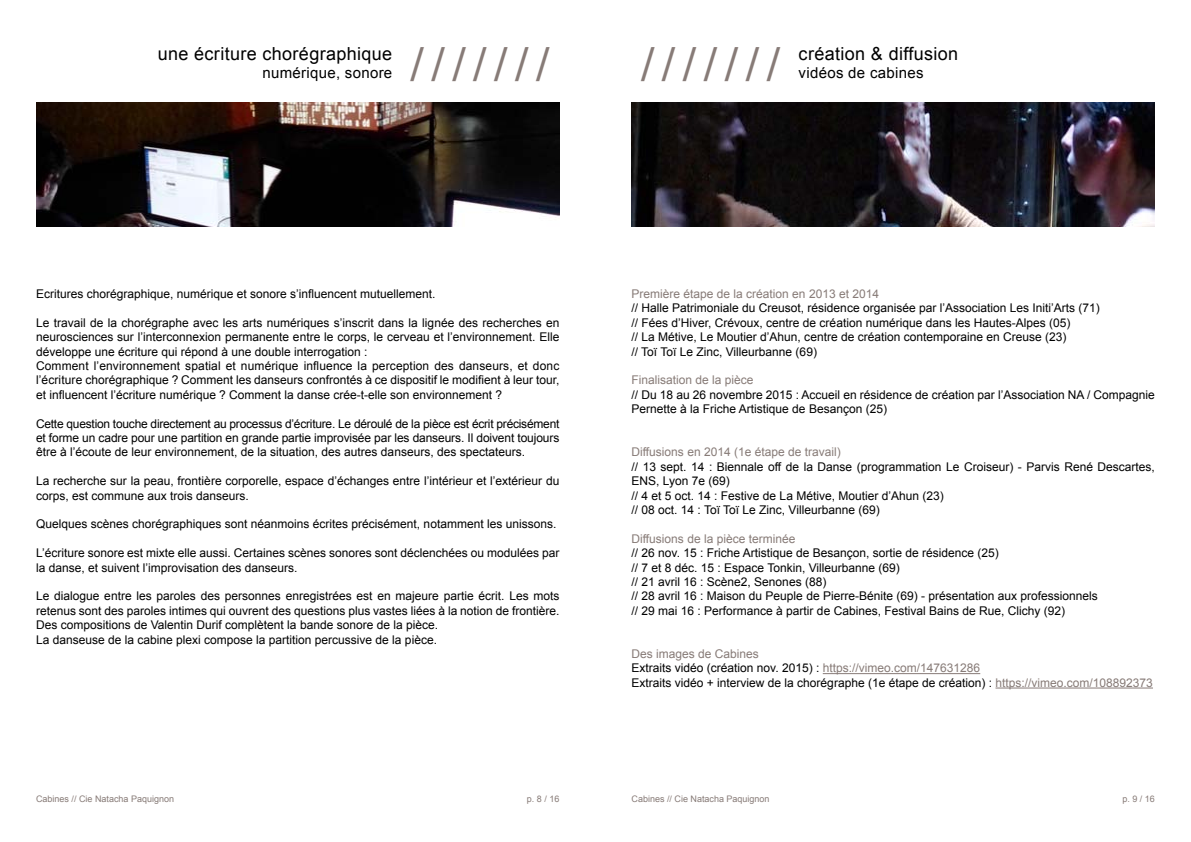
<style>
.page{position:relative;width:1191px;height:842px;background:#fff}
.page>*{position:absolute;margin:0;border:0;box-sizing:border-box;transform-origin:0 0}
.t1{font:700 48px "Minion Pro";color:#877b77}
.t2{font:18px "Arial";letter-spacing:.02em;color:#000}
.t3{font:15px "Arial";letter-spacing:.02em;color:#000}
.t4{font:12px/14.4px "Arial";color:#000}
.t5{font:12px "Arial";color:#877b77}
.t6{font:9px "Arial";color:#877b77}
.s1{color:#877b77}
</style>
<div class="page">
<img style="left:36px;top:102px;width:523px;height:125px">
<img style="left:631px;top:102px;width:524px;height:125px">
<hr style="left:822px;top:673px;width:158px;height:1px;background:#877b77">
<hr style="left:995px;top:688px;width:158px;height:1px;background:#877b77">
<h2 class="t2" style="left:158px;top:41px;width:236px">une écriture chorégraphique</h2>
<p class="t3" style="left:262px;top:62px;width:131px">numérique, sonore</p>
<h1 class="t1" style="left:409px;top:30px;width:143px">///////</h1>
<h1 class="t1" style="left:640px;top:30px;width:143px">///////</h1>
<h2 class="t2" style="left:798px;top:41px;width:161px">création &amp; diffusion</h2>
<p class="t3" style="left:798px;top:62px;width:126px">vidéos de cabines</p>
<p class="t4" style="left:36px;top:287px;width:401px">Ecritures chorégraphique, numérique et sonore s’influencent mutuellement.</p>
<p class="t4" style="left:36px;top:315px;width:525px">Le travail de la chorégraphe avec les arts numériques s’inscrit dans la lignée des recherches en neurosciences sur l’interconnexion permanente entre le corps, le cerveau et l’environnement. Elle développe une écriture qui répond à une double interrogation :<br>Comment l’environnement spatial et numérique influence la perception des danseurs, et donc l’écriture chorégraphique ? Comment les danseurs confrontés à ce dispositif le modifient à leur tour, et influencent l’écriture numérique ? Comment la danse crée-t-elle son environnement ?</p>
<p class="t4" style="left:36px;top:416px;width:525px;text-align:justify">Cette question touche directement au processus d’écriture. Le déroulé de la pièce est écrit précisément et forme un cadre pour une partition en grande partie improvisée par les danseurs. Il doivent toujours être à l’écoute de leur environnement, de la situation, des autres danseurs, des spectateurs.</p>
<p class="t4" style="left:36px;top:474px;width:525px">La recherche sur la peau, frontière corporelle, espace d’échanges entre l’intérieur et l’extérieur du corps, est commune aux trois danseurs.</p>
<p class="t4" style="left:36px;top:517px;width:522px">Quelques scènes chorégraphiques sont néanmoins écrites précisément, notamment les unissons.</p>
<p class="t4" style="left:36px;top:546px;width:525px">L’écriture sonore est mixte elle aussi. Certaines scènes sonores sont déclenchées ou modulées par la danse, et suivent l’improvisation des danseurs.</p>
<p class="t4" style="left:36px;top:589px;width:525px">Le dialogue entre les paroles des personnes enregistrées est en majeure partie écrit. Les mots retenus sont des paroles intimes qui ouvrent des questions plus vastes liées à la notion de frontière.<br>Des compositions de Valentin Durif complètent la bande sonore de la pièce.<br>La danseuse de la cabine plexi compose la partition percussive de la pièce.</p>
<p class="t5" style="left:631px;top:286px;width:249px">Première étape de la création en 2013 et 2014</p>
<p class="t4" style="left:631px;top:301px;width:470px">// Halle Patrimoniale du Creusot, résidence organisée par l’Association Les Initi’Arts (71) // Fées d’Hiver, Crévoux, centre de création numérique dans les Hautes-Alpes (05)<br>// La Métive, Le Moutier d’Ahun, centre de création contemporaine en Creuse (23)<br>// Toï Toï Le Zinc, Villeurbanne (69)</p>
<p class="t5" style="left:631px;top:372px;width:124px">Finalisation de la pièce</p>
<p class="t4" style="left:631px;top:387px;width:525px">// Du 18 au 26 novembre 2015 : Accueil en résidence de création par l’Association NA / Compagnie<br>Pernette à la Friche Artistique de Besançon (25)</p>
<p class="t5" style="left:631px;top:444px;width:211px">Diffusions en 2014 (1e étape de travail)</p>
<p class="t4" style="left:631px;top:459px;width:525px">// 13 sept. 14 : Biennale off de la Danse (programmation Le Croiseur) - Parvis René Descartes, ENS, Lyon 7e (69)<br>// 4 et 5 oct. 14 : Festive de La Métive, Moutier d’Ahun (23)<br>// 08 oct. 14 : Toï Toï Le Zinc, Villeurbanne (69)</p>
<p class="t5" style="left:631px;top:531px;width:165px">Diffusions de la pièce terminée</p>
<p class="t4" style="left:631px;top:546px;width:468px">// 26 nov. 15 : Friche Artistique de Besançon, sortie de résidence (25)<br>// 7 et 8 déc. 15 : Espace Tonkin, Villeurbanne (69)<br>// 21 avril 16 : Scène2, Senones (88)<br>// 28 avril 16 : Maison du Peuple de Pierre-Bénite (69) - présentation aux professionnels // 29 mai 16 : Performance à partir de Cabines, Festival Bains de Rue, Clichy (92)</p>
<p class="t4" style="left:631px;top:647px;width:523px"><span class="s1">Des images de Cabines<br></span>Extraits vidéo (création nov. 2015) : <span class="s1">https://vimeo.com/147631286<br></span>Extraits vidéo + interview de la chorégraphe (1e étape de création) : <span class="s1">https://vimeo.com/108892373</span></p>
<p class="t6" style="left:36px;top:793px;width:140px">Cabines // Cie Natacha Paquignon</p>
<p class="t6" style="left:527px;top:793px;width:34px">p. 8 / 16</p>
<p class="t6" style="left:631px;top:793px;width:140px">Cabines // Cie Natacha Paquignon</p>
<p class="t6" style="left:1122px;top:793px;width:34px">p. 9 / 16</p>
</div>
